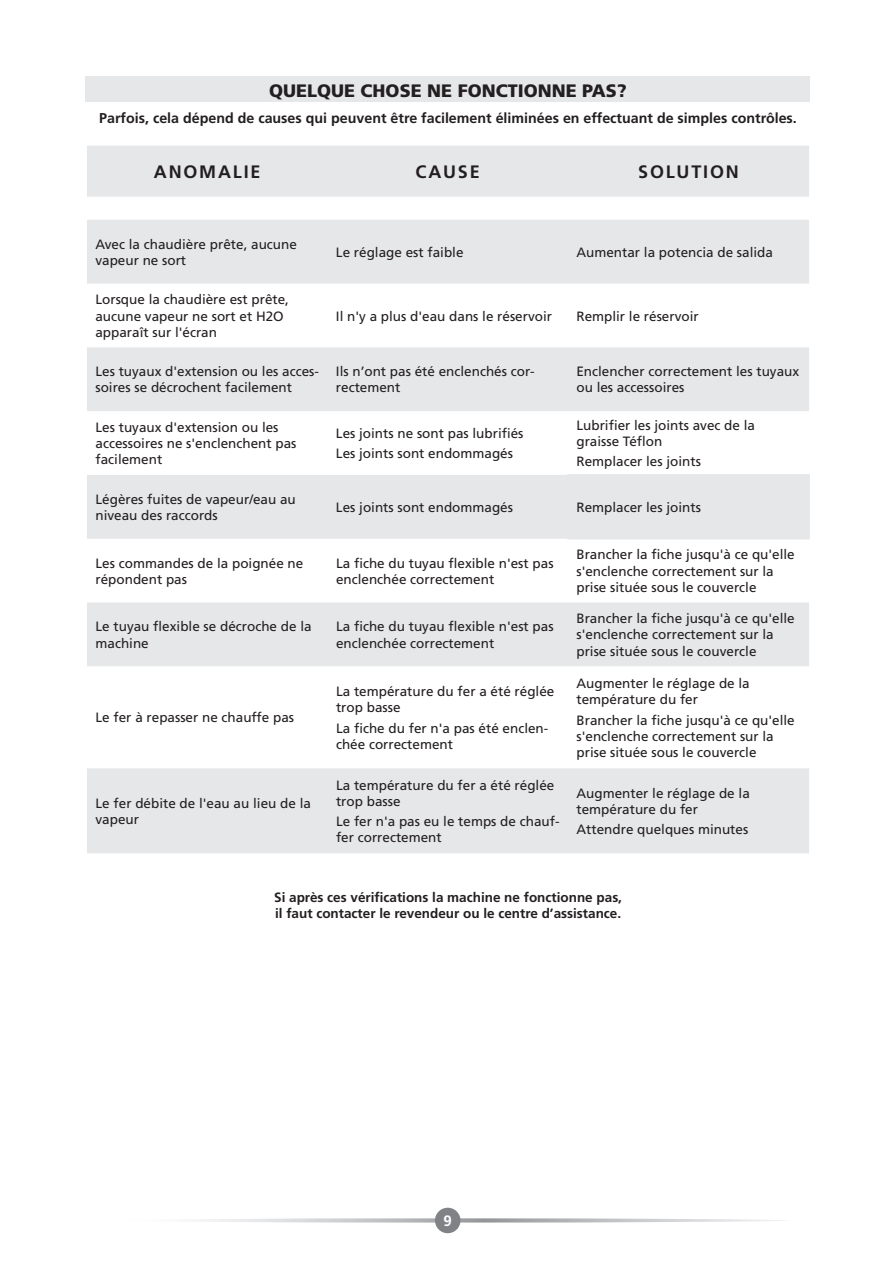
<style>
.page{position:relative;width:893px;height:1263px;background:#fff}
.page>*{position:absolute;margin:0;border:0;box-sizing:border-box;transform-origin:0 0}
.t1{font:900 18px "Frutiger LT Std";color:#231f20}
.t2{font:700 18px "Frutiger LT Std";letter-spacing:.1em;color:#231f20}
.t3{font:700 15px "Frutiger LT Std";color:#fff}
.t4{font:700 14.25px "Frutiger LT Std";color:#231f20}
.t5{font:13.5px/16.2px "Frutiger LT Std";color:#231f20}
.t6{font:700 13.5px/16.2px "Frutiger LT Std";color:#231f20}
</style>
<div class="page">
<svg style="left:200px;top:1218px;width:584px;height:4px"></svg>
<div style="left:435px;top:1208px;width:25px;height:25px;background:#808285;border-radius:50%"></div>
<div style="left:85px;top:77px;width:725px;height:25px;background:#e6e7e9"></div>
<svg style="left:87px;top:146px;width:722px;height:707px;fill:#e6e7e9"></svg>
<hr style="left:567px;top:474px;width:243px;height:2px;background:#e6e7e9">
<hr style="left:567px;top:476px;width:2px;height:62px;background:#e6e7e9">
<hr style="left:808px;top:476px;width:2px;height:62px;background:#e6e7e9">
<hr style="left:567px;top:538px;width:243px;height:1px;background:#e6e7e9">
<h1 class="t1" style="left:269px;top:80px;width:359px">QUELQUE CHOSE NE FONCTIONNE PAS?</h1>
<p class="t4" style="left:99px;top:109px;width:699px">Parfois, cela dépend de causes qui peuvent être facilement éliminées en effectuant de simples contrôles.</p>
<h1 class="t2" style="left:154px;top:161px;width:108px">ANOMALIE</h1>
<h1 class="t2" style="left:416px;top:161px;width:66px">CAUSE</h1>
<h1 class="t2" style="left:638px;top:161px;width:102px">SOLUTION</h1>
<p class="t5" style="left:95px;top:236px;width:203px">Avec la chaudière prête, aucune vapeur ne sort</p>
<p class="t5" style="left:336px;top:244px;width:129px">Le réglage est faible</p>
<p class="t5" style="left:576px;top:244px;width:198px">Aumentar la potencia de salida</p>
<p class="t5" style="left:95px;top:292px;width:195px">Lorsque la chaudière est prête, aucune vapeur ne sort et H2O apparaît sur l'écran</p>
<p class="t5" style="left:336px;top:308px;width:218px">Il n'y a plus d'eau dans le réservoir</p>
<p class="t5" style="left:576px;top:308px;width:124px">Remplir le réservoir</p>
<p class="t5" style="left:95px;top:363px;width:225px">Les tuyaux d'extension ou les acces&shy;soires se décrochent facilement</p>
<p class="t5" style="left:336px;top:363px;width:200px">Ils n’ont pas été enclenchés cor&shy;rectement</p>
<p class="t5" style="left:576px;top:363px;width:224px">Enclencher correctement les tuyaux ou les accessoires</p>
<p class="t5" style="left:95px;top:419px;width:203px">Les tuyaux d'extension ou les accessoires ne s'enclenchent pas facilement</p>
<p class="t5" style="left:336px;top:423px;width:189px;line-height:20.4px">Les joints ne sont pas lubrifiés<br>Les joints sont endommagés</p>
<p class="t5" style="left:576px;top:417px;width:180px">Lubrifier les joints avec de la graisse Téflon</p>
<p class="t5" style="left:576px;top:454px;width:126px">Remplacer les joints</p>
<p class="t5" style="left:96px;top:491px;width:202px">Légères fuites de vapeur/eau au niveau des raccords</p>
<p class="t5" style="left:336px;top:499px;width:179px">Les joints sont endommagés</p>
<p class="t5" style="left:576px;top:499px;width:126px">Remplacer les joints</p>
<p class="t5" style="left:96px;top:555px;width:209px">Les commandes de la poignée ne répondent pas</p>
<p class="t5" style="left:336px;top:555px;width:219px">La fiche du tuyau flexible n'est pas enclenchée correctement</p>
<p class="t5" style="left:576px;top:547px;width:220px">Brancher la fiche jusqu'à ce qu'elle s'enclenche correctement sur la prise située sous le couvercle</p>
<p class="t5" style="left:96px;top:619px;width:218px">Le tuyau flexible se décroche de la machine</p>
<p class="t5" style="left:336px;top:619px;width:219px">La fiche du tuyau flexible n'est pas enclenchée correctement</p>
<p class="t5" style="left:576px;top:610px;width:220px">Brancher la fiche jusqu'à ce qu'elle s'enclenche correctement sur la prise située sous le couvercle</p>
<p class="t5" style="left:96px;top:710px;width:200px">Le fer à repasser ne chauffe pas</p>
<p class="t5" style="left:96px;top:795px;width:217px">Le fer débite de l'eau au lieu de la vapeur</p>
<p class="t5" style="left:336px;top:683px;width:220px">La température du fer a été réglée trop basse</p>
<p class="t5" style="left:336px;top:720px;width:214px">La fiche du fer n'a pas été enclen&shy;chée correctement</p>
<p class="t5" style="left:336px;top:777px;width:220px">La température du fer a été réglée trop basse</p>
<p class="t5" style="left:336px;top:813px;width:225px">Le fer n'a pas eu le temps de chauf&shy;fer correctement</p>
<p class="t5" style="left:576px;top:675px;width:175px">Augmenter le réglage de la température du fer</p>
<p class="t5" style="left:576px;top:712px;width:220px">Brancher la fiche jusqu'à ce qu'elle s'enclenche correctement sur la prise située sous le couvercle</p>
<p class="t5" style="left:576px;top:785px;width:175px">Augmenter le réglage de la température du fer</p>
<p class="t5" style="left:576px;top:821px;width:173px">Attendre quelques minutes</p>
<p class="t6" style="left:274px;top:889px;width:349px">Si après ces vérifications la machine ne fonctionne pas, il faut contacter le revendeur ou le centre d’assistance.</p>
<p class="t3" style="left:444px;top:1212px;width:10px">9</p>
</div>
